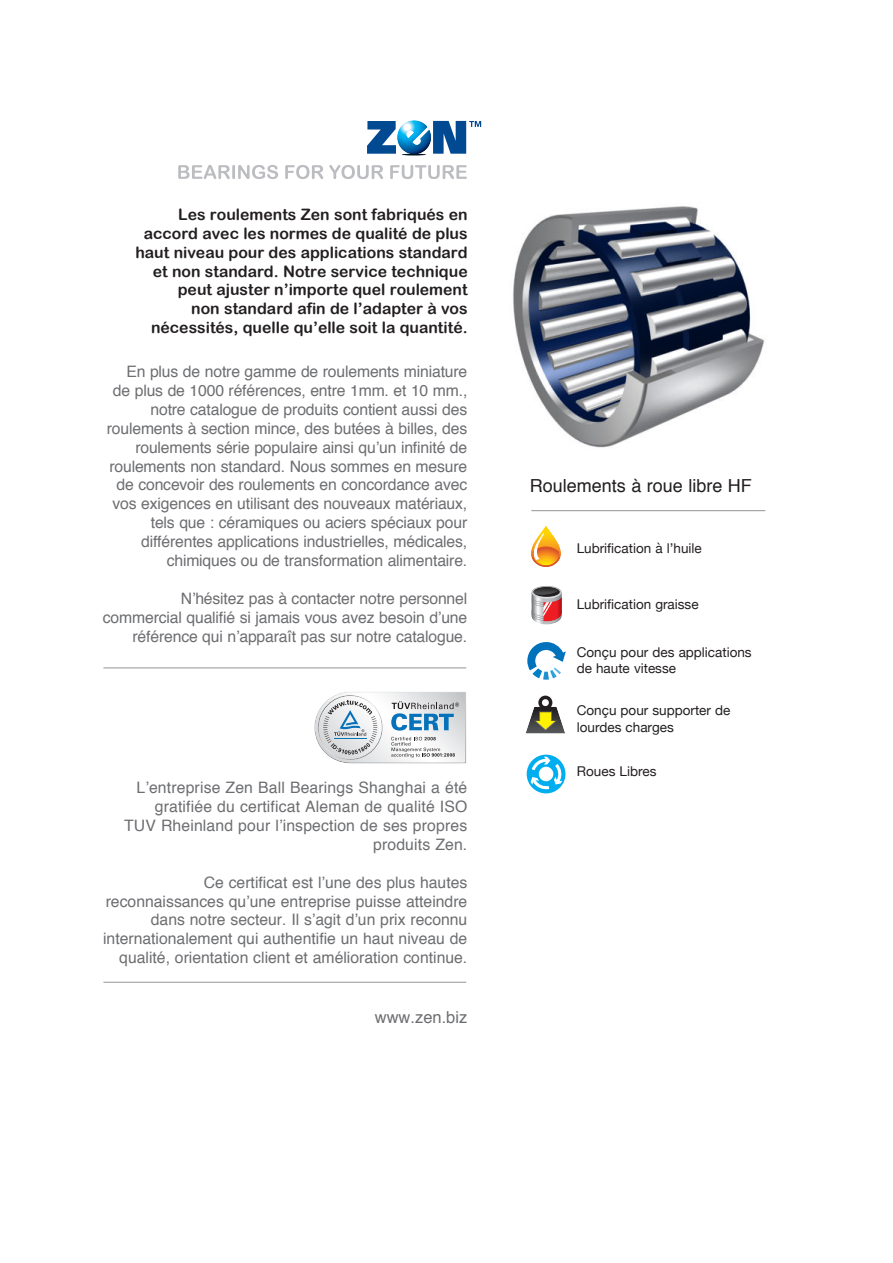
<style>
.page{position:relative;width:893px;height:1263px;background:#fff}
.page>*{position:absolute;margin:0;border:0;box-sizing:border-box;transform-origin:0 0}
.t1{font:18px "Helvetica";color:#231f20}
.t2{font:16.5px "Helvetica";color:#6d6e71}
.t3{font:15.75px/18.9px "Helvetica";letter-spacing:-.01em;color:#6d6e71;text-align:right}
.t4{font:15.75px/18.9px "Arial Rounded MT Bold";color:#231f20;text-align:right}
.t5{font:15.75px/18.9px "Helvetica";letter-spacing:.01em;color:#6d6e71;text-align:right}
.t6{font:13.5px/16.2px "Helvetica Neue";color:#231f20}
</style>
<div class="page">
<img style="left:513px;top:206px;width:252px;height:242px">
<hr style="left:531px;top:510px;width:234px;height:1px;background:#939598">
<svg style="left:367px;top:120px;width:114px;height:36px"></svg>
<svg style="left:178px;top:165px;width:100px;height:14px"></svg>
<svg style="left:285px;top:165px;width:38px;height:14px"></svg>
<svg style="left:329px;top:165px;width:54px;height:14px"></svg>
<svg style="left:390px;top:165px;width:77px;height:14px"></svg>
<hr style="left:103px;top:667px;width:363px;height:1px;background:#939598">
<hr style="left:103px;top:982px;width:363px;height:1px;background:#939598">
<svg style="left:531px;top:526px;width:30px;height:41px"></svg>
<svg style="left:531px;top:586px;width:31px;height:39px"></svg>
<svg style="left:527px;top:642px;width:39px;height:38px"></svg>
<svg style="left:526px;top:696px;width:39px;height:37px"></svg>
<svg style="left:314px;top:692px;width:152px;height:71px"></svg>
<svg style="left:527px;top:755px;width:38px;height:38px"></svg>
<p class="t4" style="left:135px;top:206px;width:334px">Les roulements Zen sont fabriqués en accord avec les normes de qualité de plus haut niveau pour des applications standard et non standard. Notre service technique peut ajuster n’importe quel roulement<br>non standard afin de l’adapter à vos nécessités, quelle qu’elle soit la quantité.</p>
<p class="t3" style="left:107px;top:364px;width:362px">En plus de notre gamme de roulements miniature de plus de 1000 références, entre 1mm. et 10 mm., notre catalogue de produits contient aussi des roulements à section mince, des butées à billes, des roulements série populaire ainsi qu’un infinité de roulements non standard. Nous sommes en mesure de concevoir des roulements en concordance avec vos exigences en utilisant des nouveaux matériaux, tels que : céramiques ou aciers spéciaux pour différentes applications industrielles, médicales, chimiques ou de transformation alimentaire.</p>
<p class="t3" style="left:103px;top:589px;width:366px">N’hésitez pas à contacter notre personnel commercial qualifié si jamais vous avez besoin d’une référence qui n’apparaît pas sur notre catalogue.</p>
<p class="t5" style="left:124px;top:779px;width:345px">L’entreprise Zen Ball Bearings Shanghai a été gratifiée du certificat Aleman de qualité ISO TUV Rheinland pour l’inspection de ses propres produits Zen.</p>
<p class="t3" style="left:103px;top:873px;width:366px">Ce certificat est l’une des plus hautes reconnaissances qu’une entreprise puisse atteindre dans notre secteur. Il s’agit d’un prix reconnu internationalement qui authentifie un haut niveau de qualité, orientation client et amélioration continue.</p>
<p class="t2" style="left:375px;top:1005px;width:94px">www.zen.biz</p>
<p class="t1" style="left:530px;top:478px;width:224px">Roulements à roue libre HF</p>
<p class="t6" style="left:577px;top:541px;width:127px">Lubrification à l’huile</p>
<p class="t6" style="left:577px;top:597px;width:123px">Lubrification graisse</p>
<p class="t6" style="left:577px;top:645px;width:176px">Conçu pour des applications de haute vitesse</p>
<p class="t6" style="left:577px;top:703px;width:155px">Conçu pour supporter de lourdes charges</p>
<p class="t6" style="left:577px;top:765px;width:81px">Roues Libres</p>
</div>
